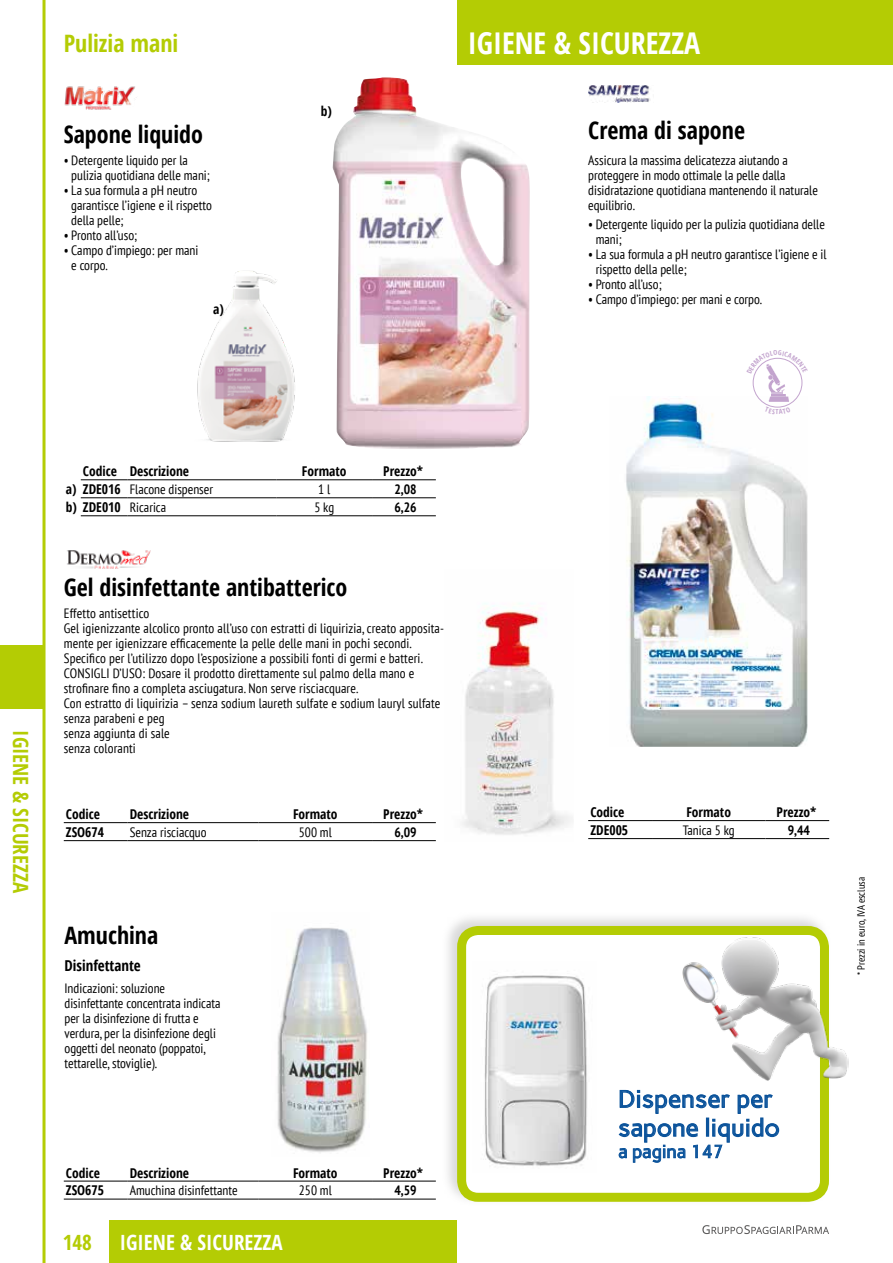
<style>
.page{position:relative;width:893px;height:1263px;background:#fff}
.page>*{position:absolute;margin:0;border:0;box-sizing:border-box;transform-origin:0 0}
.t1{font:700 condensed 30px "Open Sans";color:#fff}
.t2{font:700 condensed 24px "Open Sans";color:#000}
.t3{font:24px/28.8px "Carme";letter-spacing:.01em;color:#0b539b}
.t4{font:700 condensed 24px "Open Sans";color:#b4cc04}
.t5{font:700 condensed 21px "Open Sans";color:#b4cc04}
.t6{font:700 condensed 21px "Open Sans";color:#fff}
.t7{font:18px "Carme";color:#0b539b}
.t8{font:700 condensed 15px "Open Sans";color:#000}
.t9{font:condensed 13.5px/15px "PT Sans";color:#000}
.t10{font:700 condensed 13.5px "Open Sans";color:#000}
.t11{font:700 condensed 13.5px "PT Sans";color:#000}
.t12{font:condensed 10.5px "PT Sans";color:#000}
.s1{font-family:"Open Sans";font-weight:700}
.s2{font-family:"PT Sans";font-weight:400}
</style>
<div class="page">
<div style="left:457px;top:0;width:436px;height:64px;background:#b4cc04"></div>
<div style="left:109px;top:1220px;width:348px;height:43px;background:#b4cc04"></div>
<hr style="left:43px;top:0;width:3px;height:1263px;background:#b4cc04">
<div style="left:0;top:645px;width:43px;height:64px;background:#b4cc04"></div>
<svg style="left:702px;top:1225px;width:127px;height:9px"></svg>
<img style="left:197px;top:271px;width:98px;height:171px">
<img style="left:626px;top:396px;width:182px;height:351px">
<hr style="left:588px;top:820px;width:64px;height:1px;background:#000">
<hr style="left:652px;top:820px;width:113px;height:1px;background:#000">
<hr style="left:765px;top:820px;width:64px;height:1px;background:#000">
<hr style="left:588px;top:838px;width:64px;height:1px;background:#000">
<hr style="left:652px;top:838px;width:113px;height:1px;background:#000">
<hr style="left:765px;top:838px;width:64px;height:1px;background:#000">
<img style="left:462px;top:603px;width:110px;height:232px">
<hr style="left:64px;top:822px;width:64px;height:1px;background:#000">
<hr style="left:128px;top:822px;width:131px;height:1px;background:#000">
<hr style="left:259px;top:822px;width:113px;height:1px;background:#000">
<hr style="left:372px;top:822px;width:64px;height:1px;background:#000">
<hr style="left:64px;top:840px;width:64px;height:1px;background:#000">
<hr style="left:128px;top:840px;width:131px;height:1px;background:#000">
<hr style="left:259px;top:840px;width:113px;height:1px;background:#000">
<hr style="left:372px;top:840px;width:64px;height:1px;background:#000">
<hr style="left:64px;top:1181px;width:64px;height:1px;background:#000">
<hr style="left:128px;top:1181px;width:131px;height:1px;background:#000">
<hr style="left:259px;top:1181px;width:113px;height:1px;background:#000">
<hr style="left:372px;top:1181px;width:64px;height:1px;background:#000">
<hr style="left:64px;top:1199px;width:64px;height:1px;background:#000">
<hr style="left:128px;top:1199px;width:131px;height:1px;background:#000">
<hr style="left:259px;top:1199px;width:113px;height:1px;background:#000">
<hr style="left:372px;top:1199px;width:64px;height:1px;background:#000">
<img style="left:67px;top:550px;width:84px;height:19px">
<img style="left:588px;top:85px;width:62px;height:17px">
<img style="left:277px;top:927px;width:90px;height:226px">
<div style="left:441px;top:912px;width:390px;height:294px;background:#c6c6c6;opacity:.65"></div>
<div style="left:462px;top:930px;width:362px;height:267px;background:#fff;border-radius:17px"></div>
<div style="left:457px;top:926px;width:372px;height:276px;border:9px solid #b4cc04;border-radius:17px"></div>
<svg style="left:618px;top:1089px;width:162px;height:74px"></svg>
<img style="left:679px;top:930px;width:169px;height:162px">
<img style="left:484px;top:975px;width:103px;height:191px">
<hr style="left:81px;top:515px;width:47px;height:1px;background:#000">
<hr style="left:128px;top:515px;width:148px;height:1px;background:#000">
<hr style="left:276px;top:515px;width:96px;height:1px;background:#000">
<hr style="left:372px;top:515px;width:64px;height:1px;background:#000">
<hr style="left:81px;top:497px;width:47px;height:1px;background:#000">
<hr style="left:128px;top:497px;width:148px;height:1px;background:#000">
<hr style="left:276px;top:497px;width:96px;height:1px;background:#000">
<hr style="left:372px;top:497px;width:64px;height:1px;background:#000">
<hr style="left:81px;top:479px;width:47px;height:1px;background:#000">
<hr style="left:128px;top:479px;width:148px;height:1px;background:#000">
<hr style="left:276px;top:479px;width:96px;height:1px;background:#000">
<hr style="left:372px;top:479px;width:64px;height:1px;background:#000">
<img style="left:64px;top:86px;width:73px;height:24px">
<img style="left:333px;top:77px;width:197px;height:372px">
<svg style="left:747px;top:357px;width:61px;height:57px"></svg>
<h2 class="t4" style="left:64px;top:26px;width:116px">Pulizia mani</h2>
<h2 class="t2" style="left:64px;top:118px;width:141px">Sapone liquido</h2>
<p class="t9" style="left:71px;top:153px;width:140px;text-indent:-8px">• Detergente liquido per la pulizia quotidiana delle mani;</p>
<p class="t9" style="left:71px;top:183px;width:142px;text-indent:-8px">• La sua formula a pH neutro garantisce l’igiene e il rispetto della pelle;</p>
<p class="t9" style="left:64px;top:228px;width:75px">• Pronto all’uso;</p>
<p class="t9" style="left:71px;top:243px;width:129px;text-indent:-8px">• Campo d’impiego: per mani e corpo.</p>
<p class="t10" style="left:213px;top:300px;width:12px">a)</p>
<p class="t10" style="left:321px;top:101px;width:13px">b)</p>
<h1 class="t1" style="left:468px;top:22px;width:234px">IGIENE &amp; SICUREZZA</h1>
<h2 class="t2" style="left:588px;top:113px;width:158px">Crema di sapone</h2>
<p class="t9" style="left:588px;top:153px;width:231px">Assicura la massima delicatezza aiutando a proteggere in modo ottimale la pelle dalla disidratazione quotidiana mantenendo il naturale equilibrio.</p>
<p class="t9" style="left:596px;top:217px;width:231px;text-indent:-8px">• Detergente liquido per la pulizia quotidiana delle mani;</p>
<p class="t9" style="left:596px;top:247px;width:232px;text-indent:-8px">• La sua formula a pH neutro garantisce l’igiene e il rispetto della pelle;</p>
<p class="t9" style="left:588px;top:277px;width:75px">• Pronto all’uso;</p>
<p class="t9" style="left:588px;top:292px;width:176px">• Campo d’impiego: per mani e corpo.</p>
<h3 class="t5" style="left:36px;top:730px;width:164px;rotate:90deg">IGIENE &amp; SICUREZZA</h3>
<p class="t10" style="left:83px;top:462px;width:108px">Codice Descrizione</p>
<p class="t10" style="left:302px;top:462px;width:46px">Formato</p>
<p class="t10" style="left:383px;top:462px;width:41px">Prezzo*</p>
<p class="t9" style="left:66px;top:482px;width:149px"><span class="s1">a) ZDE016</span> Flacone dispenser</p>
<p class="t9" style="left:318px;top:482px;width:14px">1 l</p>
<p class="t11" style="left:394px;top:480px;width:24px">2,08</p>
<p class="t10" style="left:66px;top:498px;width:102px">b) ZDE010 <span class="s2">Ricarica</span></p>
<p class="t9" style="left:314px;top:500px;width:21px">5 kg</p>
<p class="t11" style="left:394px;top:498px;width:24px">6,26</p>
<h2 class="t2" style="left:64px;top:570px;width:285px">Gel disinfettante antibatterico</h2>
<p class="t9" style="left:64px;top:605px;width:382px">Effetto antisettico<br>Gel igienizzante alcolico pronto all’uso con estratti di liquirizia, creato apposita&shy;mente per igienizzare efficacemente la pelle delle mani in pochi secondi.<br>Specifico per l’utilizzo dopo l’esposizione a possibili fonti di germi e batteri.<br>CONSIGLI D’USO: Dosare il prodotto direttamente sul palmo della mano e strofinare fino a completa asciugatura. Non serve risciacquare.<br>Con estratto di liquirizia – senza sodium laureth sulfate e sodium lauryl sulfate senza parabeni e peg<br>senza aggiunta di sale<br>senza coloranti</p>
<p class="t10" style="left:66px;top:805px;width:36px">Codice</p>
<p class="t10" style="left:130px;top:805px;width:61px">Descrizione</p>
<p class="t10" style="left:293px;top:805px;width:46px">Formato</p>
<p class="t10" style="left:383px;top:805px;width:41px">Prezzo*</p>
<p class="t10" style="left:66px;top:822px;width:40px">ZSO674</p>
<p class="t9" style="left:130px;top:824px;width:78px">Senza risciacquo</p>
<p class="t9" style="left:299px;top:824px;width:35px">500 ml</p>
<p class="t11" style="left:394px;top:823px;width:24px">6,09</p>
<h2 class="t2" style="left:64px;top:919px;width:95px">Amuchina</h2>
<p class="t8" style="left:64px;top:955px;width:78px">Disinfettante</p>
<p class="t9" style="left:64px;top:980px;width:158px">Indicazioni: soluzione disinfettante concentrata indicata per la disinfezione di frutta e verdura, per la disinfezione degli oggetti del neonato (poppatoi, tettarelle, stoviglie).</p>
<p class="t10" style="left:66px;top:1163px;width:36px">Codice</p>
<p class="t10" style="left:130px;top:1163px;width:61px">Descrizione</p>
<p class="t10" style="left:293px;top:1163px;width:46px">Formato</p>
<p class="t10" style="left:383px;top:1163px;width:41px">Prezzo*</p>
<p class="t10" style="left:66px;top:1181px;width:40px">ZSO675</p>
<p class="t9" style="left:130px;top:1183px;width:109px">Amuchina disinfettante</p>
<p class="t9" style="left:299px;top:1183px;width:35px">250 ml</p>
<p class="t11" style="left:394px;top:1182px;width:24px">4,59</p>
<h3 class="t5" style="left:63px;top:1227px;width:31px">148</h3>
<h3 class="t6" style="left:120px;top:1227px;width:164px">IGIENE &amp; SICUREZZA</h3>
<p class="t10" style="left:590px;top:803px;width:36px">Codice</p>
<p class="t10" style="left:686px;top:803px;width:46px">Formato</p>
<p class="t10" style="left:777px;top:803px;width:41px">Prezzo*</p>
<p class="t10" style="left:590px;top:820px;width:39px">ZDE005</p>
<p class="t9" style="left:683px;top:822px;width:54px">Tanica 5 kg</p>
<p class="t11" style="left:788px;top:821px;width:24px">9,44</p>
<p class="t12" style="left:854px;top:975px;width:99px;rotate:-90deg">* Prezzi in euro, IVA esclusa</p>
<h2 class="t3" style="left:618px;top:1084px;width:163px">Dispenser per sapone liquido</h2>
<h3 class="t7" style="left:618px;top:1140px;width:107px">a pagina 147</h3>
</div>
